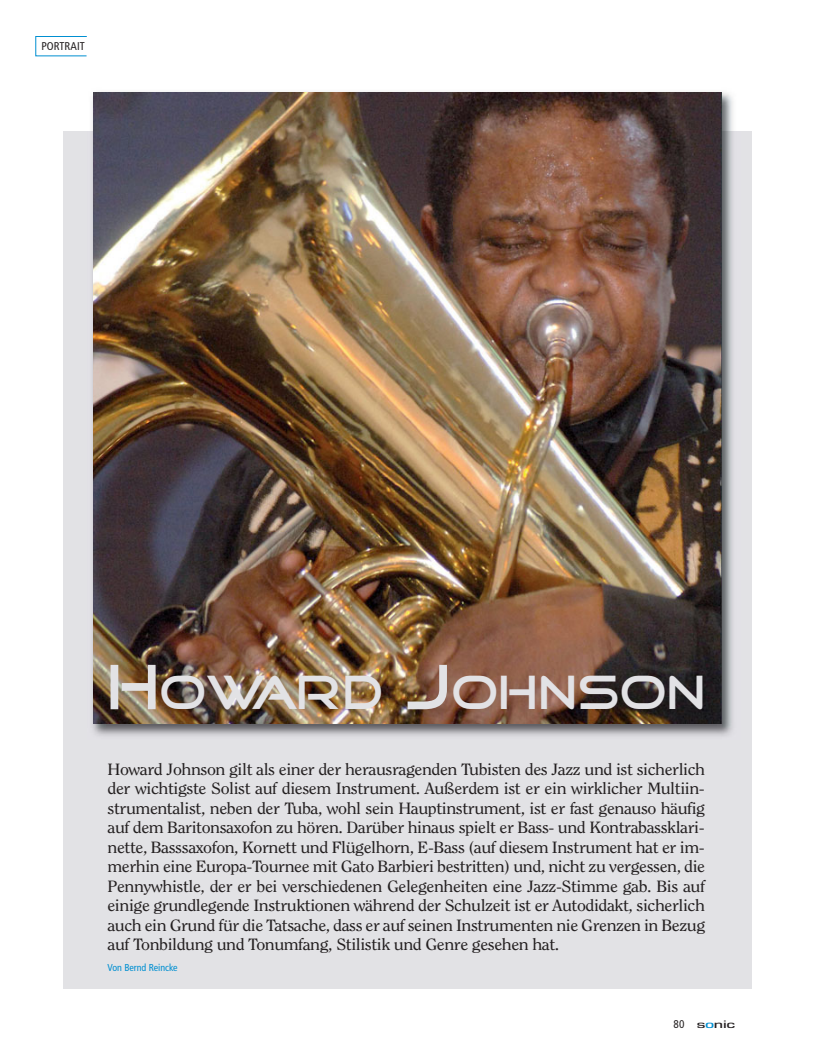
<style>
.page{position:relative;width:815px;height:1064px;background:#fff}
.page>*{position:absolute;margin:0;border:0;box-sizing:border-box;transform-origin:0 0}
.t1{font:48.75px "Good Times";color:#e2e2e5}
.t2{font:16.25px/19.5px "Clearface Std";letter-spacing:-.025em;color:#231f20;text-align:justify;scale:1.1 1}
.t3{font:condensed 11.25px "Frutiger LT Std";letter-spacing:.01em;color:#231f20}
.t4{font:500 11.25px "Eurostile T";letter-spacing:-.02em;color:#231f20;scale:1.6 1}
.t5{font:condensed 10px "Frutiger LT Std";letter-spacing:-.005em;color:#008fd1}
.s1{font-size:65px}
.s2{font-family:"Frutiger LT Std";font-weight:400;font-stretch:condensed}
.s3{color:#008fd1}
</style>
<div class="page">
<div style="left:64px;top:132px;width:688px;height:857px;background:#e2e2e5"></div>
<img style="left:88px;top:92px;width:652px;height:644px">
<img style="left:93px;top:93px;width:628px;height:631px">
<div style="left:35px;top:36px;width:52px;height:20px;border:1px solid #008fd1"></div>
<p class="t3" style="left:41px;top:39px;width:45px">PORTRAIT</p>
<h1 class="t1" style="left:106px;top:676px;width:603px"><span class="s1">H</span>OWARD <span class="s1">J</span>OHNSON</h1>
<p class="t2" style="left:107px;top:760px;width:545px">Howard Johnson gilt als einer der herausragenden Tubisten des Jazz und ist sicherlich der wichtigste Solist auf diesem Instrument. Außerdem ist er ein wirklicher Multiin&shy;strumentalist, neben der Tuba, wohl sein Hauptinstrument, ist er fast genauso häufig auf dem Baritonsaxofon zu hören. Darüber hinaus spielt er Bass- und Kontrabassklari&shy;nette, Basssaxofon, Kornett und Flügelhorn, E-Bass (auf diesem Instrument hat er im&shy;merhin eine Europa-Tournee mit Gato Barbieri bestritten) und, nicht zu vergessen, die Pennywhistle, der er bei verschiedenen Gelegenheiten eine Jazz-Stimme gab. Bis auf einige grundlegende Instruktionen während der Schulzeit ist er Autodidakt, sicherlich auch ein Grund für die Tatsache, dass er auf seinen Instrumenten nie Grenzen in Bezug auf Tonbildung und Tonumfang, Stilistik und Genre gesehen hat.</p>
<p class="t5" style="left:108px;top:961px;width:71px">Von Bernd Reincke</p>
<p class="t4" style="left:674px;top:1018px;width:40px"><span class="s2">80</span> s<span class="s3">o</span>nic</p>
</div>
